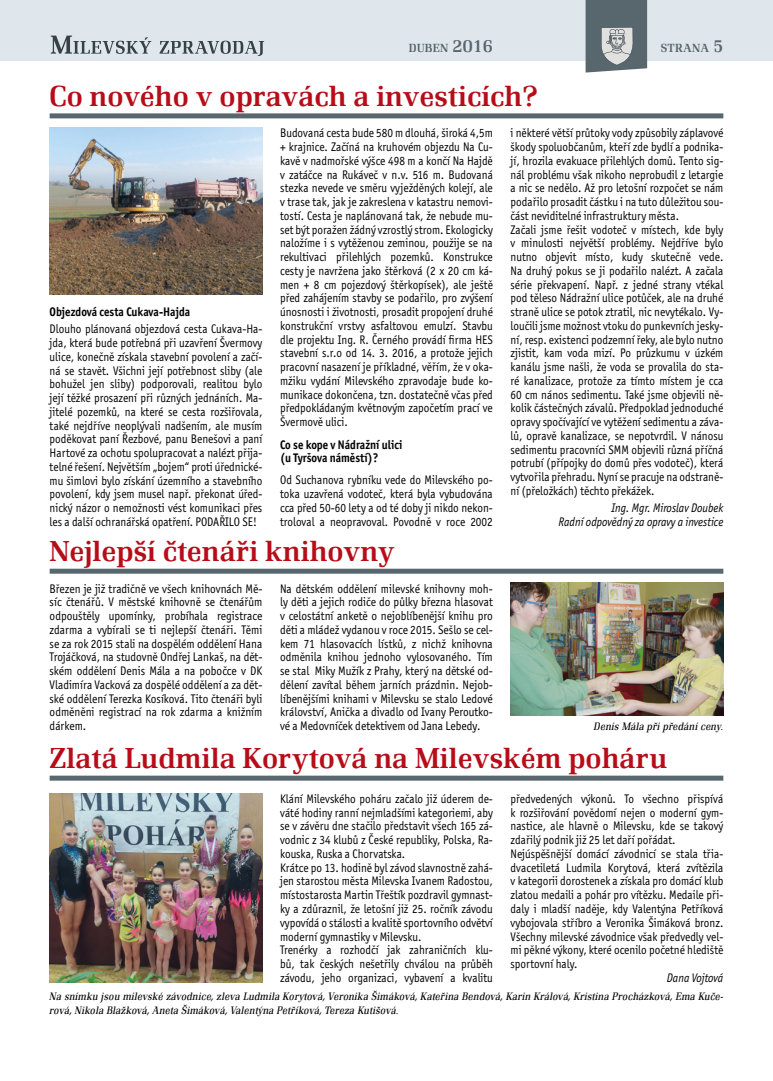
<style>
.page{position:relative;width:773px;height:1081px;background:#fff}
.page>*{position:absolute;margin:0;border:0;box-sizing:border-box;transform-origin:0 0}
.t1{font:500 30px "Renault TOT";color:#b70d18}
.t2{font:12.5px/13.8px "Officina Sans Itc TOT";color:#000;scale:.9 1}
.t3{font:12.5px/13.8px "Officina Sans Itc TOT";color:#000;scale:.91 1}
.t4{font:700 12.5px/13.8px "Officina Sans Itc TOT";color:#000;scale:.9 1}
.t5{font:italic 12.5px/13.8px "Officina Sans Itc TOT";color:#000;text-align:right;scale:.9 1}
.t6{font:500 12.25px "Renault TOT";letter-spacing:.015em;color:#58666d}
.t7{font:italic 300 11.25px/13.5px "Renault TOT";letter-spacing:.02em;color:#000;scale:.9 1}
.s1{font-size:17.5px}
</style>
<div class="page">
<div style="left:0;top:1px;width:772px;height:60px;background:#dfe7ec"></div>
<svg style="left:585px;top:0;width:62px;height:73px"></svg>
<svg style="left:159px;top:41px;width:105px;height:15px"></svg>
<svg style="left:51px;top:36px;width:100px;height:18px"></svg>
<div style="left:50px;top:113px;width:673px;height:5px;background:#58666d"></div>
<img style="left:50px;top:128px;width:212px;height:166px">
<div style="left:50px;top:569px;width:673px;height:5px;background:#58666d"></div>
<img style="left:510px;top:582px;width:213px;height:133px">
<img style="left:50px;top:794px;width:212px;height:188px">
<div style="left:50px;top:775px;width:673px;height:5px;background:#58666d"></div>
<p class="t6" style="left:409px;top:41px;width:85px">DUBEN <span class="s1">2016</span></p>
<p class="t6" style="left:660px;top:41px;width:64px">STRANA <span class="s1">5</span></p>
<h1 class="t1" style="left:50px;top:79px;width:489px">Co nového v opravách a investicích?</h1>
<p class="t4" style="left:50px;top:305px;width:158px">Objezdová cesta Cukava-H ajda</p>
<p class="t2" style="left:50px;top:322px;width:238px;text-align:justify">Dlouho plánovaná objezdová cesta Cukava-H a&shy;jda, která bude potřebná při uzavření Švermovy ulice, konečně získala stavební povolení a začí&shy;ná se stavět. Všichni její potřebnost sliby (ale bohužel jen sliby) podporovali, realitou bylo její těžké prosazení při různých jednáních. Ma&shy;jitelé pozemků, na které se cesta rozšiřovala, také nejdříve neoplývali nadšením, ale musím poděkovat paní Řezbové, panu Benešovi a paní H artové za ochotu spolupracovat a nalézt přija&shy;telné řešení. N ejvětším „bojem“ proti úřednické&shy;mu šimlovi bylo získání územního a stavebního povolení, kdy jsem musel např. překonat úřed&shy;nický názor o nemožnosti vést komunikaci přes les a další ochranářská opatření. PODA</p>
<p class="t2" style="left:219px;top:515px;width:43px">ŘILO SE!</p>
<p class="t2" style="left:280px;top:126px;width:238px">Budovaná cesta bude 580 m dlouhá, široká 4,5m + krajnice. Začíná na kruhovém objezdu Na Cu&shy;kavě v nadmořské výšce 498 m a končí Na Hajdě v zatáčce na Rukáveč v n.v. 516 m. Budovaná stezka nevede ve směru vyježděných kolejí, ale v trase tak, jak je zakreslena v katastru nemovi&shy;tostí. Cesta je naplánovaná tak, že nebude mu&shy;set být poražen žádný vzrostlý strom. Ekologicky naložíme i s vytěženou zeminou, použije se na rekultivaci přilehlých pozemků. Konstrukce cesty je navržena jako štěrková (2 x 20 cm ká&shy;men + 8 cm pojezdový štěrkopísek), ale ještě před zahájením stavby se podařilo, pro zvýšení únosnosti i životnosti, prosadit propojení druhé konstrukční vrstvy asfaltovou emulzí. Stavbu dle projektu Ing. R. Černého provádí firma HES stavební s.r.o od 14. 3. 2016, a protože jejich pracovní nasazení je příkladné, věřím, že v oka&shy;mžiku vydání Milevského zpravodaje bude ko&shy;munikace dokončena, tzn. dostatečně včas před předpokládaným květnovým započetím prací ve Švermově ulici.</p>
<p class="t4" style="left:280px;top:437px;width:137px">Co se kope v N ádražní ulici (u Tyršova náměstí)?</p>
<p class="t2" style="left:280px;top:473px;width:238px;text-align:justify">Od Suchanova rybníku vede do Milevského po&shy;toka uzavřená vodoteč, která byla vybudována cca před 50-60 lety a od té doby ji nikdo nekon&shy;troloval a neopravoval. Povodně v roce 2002</p>
<h1 class="t1" style="left:50px;top:534px;width:347px">Nejlepší čtenáři knihovny</h1>
<p class="t3" style="left:50px;top:581px;width:235px">Březen je již tradičně ve všech knihovnách Mě&shy;síc čtenářů. V městské knihovně se čtenářům odpouštěly upomínky, probíhala registrace zdarma a vybírali se ti nejlepší čtenáři. Těmi se za rok 2015 stali na dospělém oddělení Hana Trojáčková, na studovně Ondřej Lankaš, na dět&shy;ském oddělení Denis Mála a na pobočce v DK Vladimíra Vacková za dospělé oddělení a za dět&shy;ské oddělení Terezka Kosíková. Tito čtenáři byli odměněni registrací na rok zdarma a knižním dárkem.</p>
<p class="t3" style="left:280px;top:581px;width:235px;text-align:justify">Na dětském oddělení milevské knihovny moh&shy;ly děti a jejich rodiče do půlky března hlasovat v celostátní anketě o nejoblíbenější knihu pro děti a mládež vydanou v roce 2015. Sešlo se cel&shy;kem 71 hlasovacích lístků, z nichž knihovna odměnila knihou jednoho vylosovaného. Tím se stal Miky Mužík z Prahy, který na dětské od&shy;dělení zavítal během jarních prázdnin. N ejob&shy;líbenějšími knihami v Milevsku se stalo Ledové království, Anička a divadlo od Ivany Peroutko&shy;vé a Medovníček detektivem od J ana Lebedy.</p>
<p class="t2" style="left:510px;top:126px;width:238px">i některé větší průtoky vody způsobily záplavové škody spoluobčanům, kteří zde bydlí a podnika&shy;jí, hrozila evakuace přilehlých domů. Tento sig&shy;nál problému však nikoho neprobudil z letargie a nic se nedělo. Až pro letošní rozpočet se nám podařilo prosadit částku i na tuto důležitou sou&shy;část neviditelné infrastruktury města.<br>Začali jsme řešit vodoteč v místech, kde byly v minulosti největší problémy. N ejdříve bylo nutno objevit místo, kudy skutečně vede.<br>Na druhý pokus se ji podařilo nalézt. A začala série překvapení. Např. z jedné strany vtékal pod těleso Nádražní ulice potůček, ale na druhé straně ulice se potok ztratil, nic nevytékalo. Vy&shy;loučili jsme možnost vtoku do punkevních jesky&shy;ní, resp. existenci podzemní řeky, ale bylo nutno zjistit, kam voda mizí. Po průzkumu v úzkém kanálu jsme našli, že voda se provalila do sta&shy;ré kanalizace, protože za tímto místem je cca 60 cm nános sedimentu. Také jsme objevili ně&shy;kolik částečných závalů. Předpoklad jednoduché opravy spočívající ve vytěžení sedimentu a záva&shy;lů, opravě kanalizace, se nepotvrdil. V nánosu sedimentu pracovníci SMM objevili různá příčná potrubí (přípojky do domů přes vodoteč), která vytvořila přehradu. Nyní se pracuje na odstraně&shy;ní (přeložkách) těchto překážek.</p>
<p class="t5" style="left:558px;top:501px;width:184px">Ing. Mgr. Miroslav Doubek<br>Radní odpovědný za opravy a investice</p>
<p class="t7" style="left:594px;top:720px;width:145px">Denis Mála při předání ceny.</p>
<h1 class="t1" style="left:50px;top:741px;width:619px">Zlatá Ludmila Korytová na Milevském poháru</h1>
<p class="t2" style="left:280px;top:792px;width:238px">Klání Milevského poháru začalo již úderem de&shy;váté hodiny ranní nejmladšími kategoriemi, aby se v závěru dne stačilo představit všech 165 zá&shy;vodnic z 34 klubů z České republiky, Polska, Ra&shy;kouska, Ruska a Chorvatska.<br>Krátce po 13. hodině byl závod slavnostně zahá&shy;jen starostou města Milevska Ivanem Radostou, místostarosta Martin Třeštík pozdravil gymnast&shy;ky a zdůraznil, že letošní již 25. ročník závodu vypovídá o stálosti a kvalitě sportovního odvětví moderní gymnastiky v Milevsku.<br>Trenérky a rozhodčí jak zahraničních klu&shy;bů, tak českých nešetřily chválou na průběh závodu, jeho organizaci, vybavení a kvalitu</p>
<p class="t2" style="left:510px;top:792px;width:238px">předvedených výkonů. To všechno přispívá k rozšiřování povědomí nejen o moderní gym&shy;nastice, ale hlavně o Milevsku, kde se takový zdařilý podnik již 25 let daří pořádat.<br>N ejúspěšnější domácí závodnicí se stala třia&shy;dvacetiletá Ludmila Korytová, která zvítězila v kategorii dorostenek a získala pro domácí klub zlatou medaili a pohár pro vítězku. Medaile při&shy;daly i mladší naděje, kdy Valentýna Petříková vybojovala stříbro a Veronika Šimáková bronz.<br>Všechny milevské závodnice však předvedly vel&shy;mi pěkné výkony, které ocenilo početné hlediště sportovní haly.</p>
<p class="t5" style="left:666px;top:971px;width:64px">Dana Vojtová</p>
<p class="t7" style="left:50px;top:990px;width:750px">Na snímku jsou milevské závodnice, zleva Ludmila Korytová, Veronika Šimáková, Kateřina Bendová, Karin Králová, Kristina Procházková, Ema Kuče&shy;rová, Nikola Blažková, Aneta Šimáková, Valentýna Petříková, Tereza Kutišová.</p>
</div>
